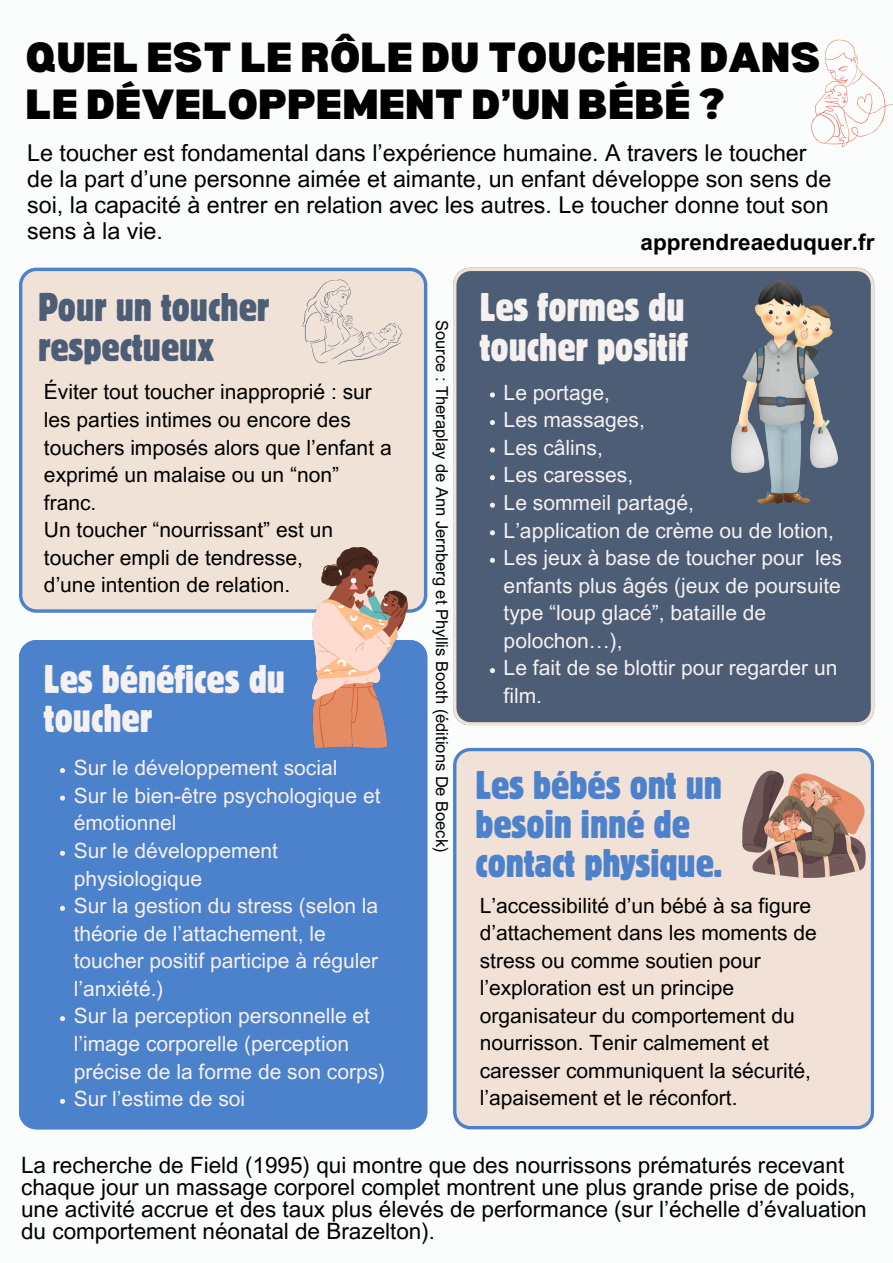
<style>
.page{position:relative;width:893px;height:1263px;background:#fbfdfd}
.page>*{position:absolute;margin:0;border:0;box-sizing:border-box;transform-origin:0 0}
.t1{font:900 41.25px/47.2px "Bernoru";color:#000}
.t2{font:condensed 39.6px/39.4px "Block W1 G";color:#f5f1f1}
.t3{font:condensed 39.6px/39.1px "Block W1 G";color:#4c81cb}
.t4{font:condensed 39.6px/39.4px "Block W1 G";color:#4d5d76}
.t5{font:23.25px/25.9px "Arial MT Pro";color:#000}
.t6{font:22.5px/21.9px "Arial MT Pro";color:#000}
.t7{font:700 22.5px "Arial MT Pro";color:#000}
.t8{font:21px/27.6px "Arial MT Pro";color:#f5f1f1}
.t9{font:21px/27.5px "Arial MT Pro";color:#000}
.t10{font:16.5px "Arial MT Pro";color:#000}
</style>
<div class="page">
<div style="left:19px;top:268px;width:408px;height:344px;background:#f1e2d7"></div>
<div style="left:453px;top:268px;width:421px;height:457px;background:#4d5d76"></div>
<div style="left:19px;top:640px;width:408px;height:489px;background:#4c81cb"></div>
<div style="left:453px;top:748px;width:421px;height:381px;background:#f1e1d7"></div>
<img style="left:312px;top:547px;width:96px;height:201px">
<img style="left:732px;top:279px;width:105px;height:225px">
<img style="left:742px;top:770px;width:123px;height:108px">
<svg style="left:302px;top:279px;width:100px;height:86px"></svg>
<svg style="left:811px;top:40px;width:82px;height:107px"></svg>
<svg style="left:490px;top:392px;width:5px;height:5px"></svg>
<svg style="left:490px;top:420px;width:5px;height:5px"></svg>
<svg style="left:490px;top:447px;width:5px;height:6px"></svg>
<svg style="left:490px;top:475px;width:5px;height:5px"></svg>
<svg style="left:490px;top:503px;width:5px;height:5px"></svg>
<svg style="left:490px;top:530px;width:5px;height:5px"></svg>
<svg style="left:490px;top:558px;width:5px;height:5px"></svg>
<svg style="left:490px;top:668px;width:5px;height:5px"></svg>
<svg style="left:60px;top:768px;width:5px;height:5px"></svg>
<svg style="left:60px;top:795px;width:5px;height:6px"></svg>
<svg style="left:60px;top:851px;width:5px;height:5px"></svg>
<svg style="left:60px;top:906px;width:5px;height:5px"></svg>
<svg style="left:60px;top:1016px;width:5px;height:5px"></svg>
<svg style="left:60px;top:1099px;width:5px;height:5px"></svg>
<p class="t1" style="left:26px;top:32px;width:796px">QUEL EST LE RÔLE DU TOUCHER DANS<br>LE DÉVELOPPEMENT D’UN BÉBÉ ?</p>
<h3 class="t5" style="left:27px;top:143px;width:805px">Le toucher est fondamental dans l’expérience humaine. A travers le toucher de la part d’une personne aimée et aimante, un enfant développe son sens de soi, la capacité à entrer en relation avec les autres. Le toucher donne tout son sens à la vie.</h3>
<p class="t7" style="left:640px;top:233px;width:235px">apprendreaeduquer.fr</p>
<h2 class="t4" style="left:38px;top:287px;width:233px">Pour un toucher respectueux</h2>
<h4 class="t9" style="left:44px;top:381px;width:349px">Éviter tout toucher inapproprié : sur les parties intimes ou encore des touchers imposés alors que l’enfant a exprimé un malaise ou un “non” franc.<br>Un toucher “nourrissant” est un toucher empli de tendresse,</h4>
<p class="t9" style="left:44px;top:574px;width:248px">d’une intention de relation.</p>
<p class="t2" style="left:44px;top:659px;width:242px;line-height:39.1px">Les bénéfices du toucher</p>
<h2 class="t8" style="left:74px;top:757px;width:265px">Sur le développement social</h2>
<p class="t8" style="left:74px;top:784px;width:308px">Sur le bien-être psychologique et émotionnel</p>
<p class="t8" style="left:74px;top:839px;width:206px">Sur le développement physiologique</p>
<p class="t8" style="left:74px;top:894px;width:306px">Sur la gestion du stress (selon la théorie de l’attachement, le toucher positif participe à réguler l’anxiété.)</p>
<p class="t8" style="left:74px;top:1005px;width:313px">Sur la perception personnelle et l’image corporelle (perception précise de la forme de son corps)</p>
<p class="t8" style="left:74px;top:1087px;width:173px">Sur l’estime de soi</p>
<h2 class="t10" style="left:448px;top:320px;width:534px;rotate:90deg">Source : Theraplay de Ann Jernberg et Phyllis Booth (éditions De Boeck)</h2>
<p class="t2" style="left:480px;top:287px;width:210px">Les formes du toucher positif</p>
<h2 class="t8" style="left:503px;top:381px;width:108px">Le portage,</h2>
<p class="t8" style="left:503px;top:409px;width:143px">Les massages,</p>
<p class="t8" style="left:503px;top:436px;width:101px">Les câlins,</p>
<p class="t8" style="left:503px;top:464px;width:131px">Les caresses,</p>
<p class="t8" style="left:503px;top:491px;width:192px">Le sommeil partagé,</p>
<p class="t8" style="left:503px;top:519px;width:332px">L’application de crème ou de lotion,</p>
<p class="t8" style="left:503px;top:546px;width:340px">Les jeux à base de toucher pour les enfants plus âgés (jeux de poursuite type “loup glacé”, bataille de polochon…),</p>
<p class="t8" style="left:503px;top:657px;width:335px">Le fait de se blottir pour regarder un film.</p>
<p class="t3" style="left:475px;top:765px;width:248px">Les bébés ont un besoin inné de contact physique.</p>
<p class="t9" style="left:480px;top:894px;width:339px">L’accessibilité d’un bébé à sa figure d’attachement dans les moments de stress ou comme soutien pour l’exploration est un principe organisateur du comportement du nourrisson. Tenir calmement et caresser communiquent la sécurité, l’apaisement et le réconfort.</p>
<p class="t6" style="left:21px;top:1157px;width:847px">La recherche de Field (1995) qui montre que des nourrissons prématurés recevant chaque jour un massage corporel complet montrent une plus grande prise de poids, une activité accrue et des taux plus élevés de performance (sur l’échelle d’évaluation du comportement néonatal de Brazelton).</p>
</div>
